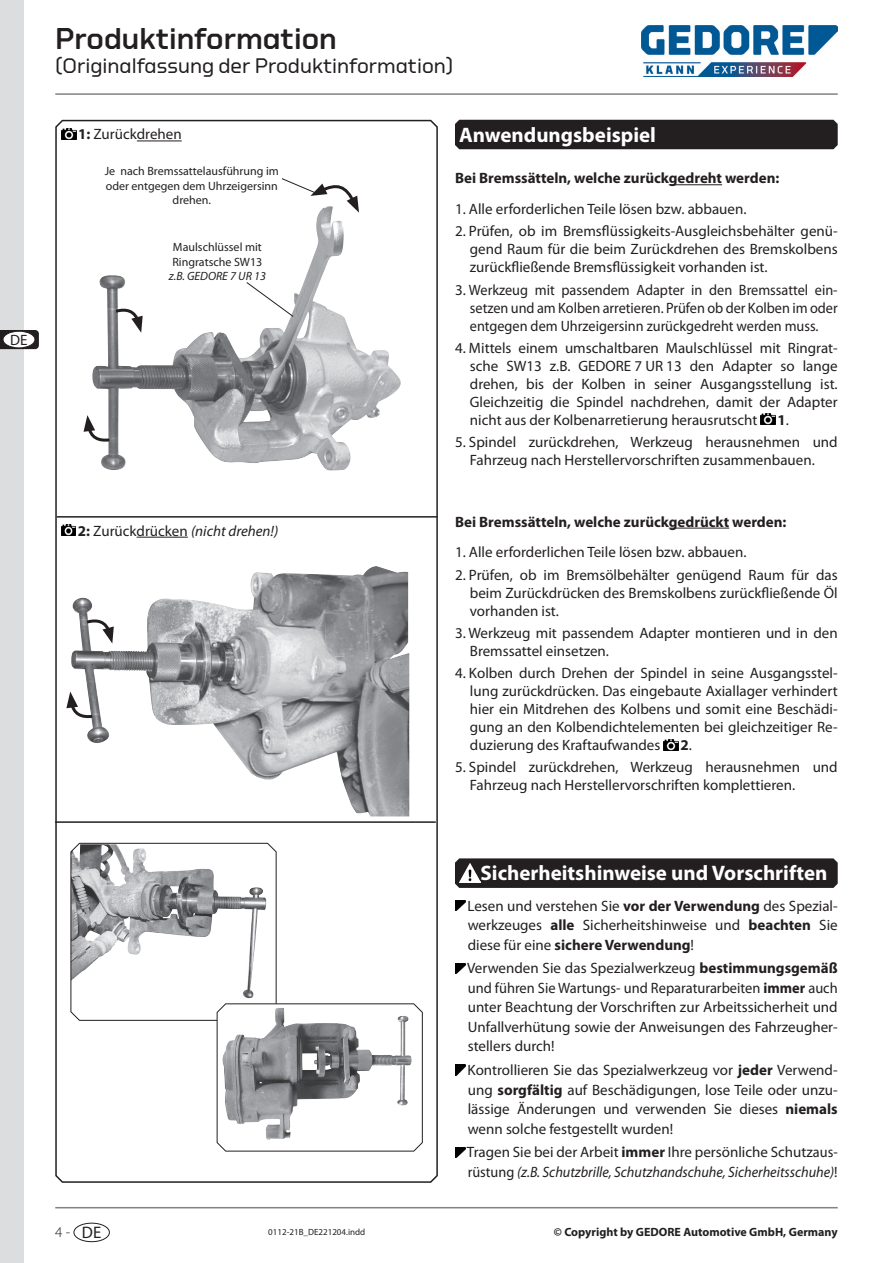
<style>
.page{position:relative;width:893px;height:1263px;background:#fff}
.page>*{position:absolute;margin:0;border:0;box-sizing:border-box;transform-origin:0 0}
.t1{font:500 30px "GEDORE Type";color:#231f20}
.t2{font:700 21px "Myriad Pro";color:#fff}
.t3{font:21px "GEDORE Type";color:#231f20}
.t4{font:15px/18px "Myriad Pro";color:#231f20;text-align:justify}
.t5{font:700 15px "Myriad Pro";color:#231f20}
.t6{font:italic 15px "Myriad Pro";color:#231f20}
.t7{font:300 15px "Myriad Pro";color:#231f20}
.t8{font:12px/14.4px "Myriad Pro";color:#231f20;text-align:center}
.t9{font:700 12px "Myriad Pro";color:#231f20}
.t10{font:9px "Myriad Pro";color:#231f20}
.s1{font-weight:700}
.s2{font-style:italic}
.s3{font-weight:700;font-style:normal}
.s4{font-style:normal}
.s5{font-weight:400}
.s6{font-weight:400;font-size:16.65px}
</style>
<div class="page">
<div style="left:0;top:0;width:23px;height:1263px;background:#dcdddf"></div>
<hr style="left:55px;top:93px;width:783px;height:2px;background:#808285">
<img style="left:641px;top:26px;width:197px;height:50px">
<hr style="left:55px;top:1207px;width:783px;height:1px;background:#808285">
<div style="left:74px;top:1223px;width:36px;height:19px;border:1px solid #231f20;border-radius:50%"></div>
<svg style="left:0;top:330px;width:39px;height:19px"></svg>
<div style="left:3px;top:331px;width:32px;height:17px;background:#fff;border-radius:50%"></div>
<div style="left:3px;top:331px;width:32px;height:17px;border:1px solid #231f20;border-radius:50%"></div>
<svg style="left:55px;top:119px;width:383px;height:1064px"></svg>
<div style="left:455px;top:120px;width:383px;height:29px;background:#231f20"></div>
<hr style="left:669px;top:184px;width:53px;height:1px;background:#231f20">
<hr style="left:669px;top:528px;width:60px;height:1px;background:#231f20">
<svg style="left:455px;top:858px;width:383px;height:30px;background:#282425"></svg>
<img style="left:761px;top:414px;width:15px;height:11px">
<img style="left:664px;top:739px;width:14px;height:11px">
<img style="left:459px;top:864px;width:22px;height:18px">
<svg style="left:455px;top:900px;width:10px;height:11px"></svg>
<svg style="left:455px;top:963px;width:10px;height:10px"></svg>
<svg style="left:455px;top:1065px;width:10px;height:10px"></svg>
<svg style="left:455px;top:1147px;width:10px;height:10px"></svg>
<svg style="left:246px;top:281px;width:48px;height:36px"></svg>
<svg style="left:281px;top:178px;width:78px;height:35px"></svg>
<svg style="left:112px;top:309px;width:31px;height:24px"></svg>
<svg style="left:84px;top:415px;width:29px;height:27px"></svg>
<img style="left:68px;top:566px;width:341px;height:250px">
<svg style="left:83px;top:619px;width:31px;height:24px"></svg>
<svg style="left:66px;top:691px;width:30px;height:28px"></svg>
<hr style="left:55px;top:821px;width:381px;height:2px;background:#231f20">
<svg style="left:70px;top:842px;width:353px;height:309px"></svg>
<p class="t4" style="left:10px;top:330px;width:19px">DE</p>
<h1 class="t1" style="left:55px;top:21px;width:283px">Produktinformation</h1>
<h2 class="t3" style="left:55px;top:54px;width:400px">(Originalfassung der Produktinformation)</h2>
<p class="t4" style="left:78px;top:125px;width:105px"><span class="s1">1:</span> Zurückdrehen</p>
<p class="t8" style="left:105px;top:164px;width:176px">Je nach Bremssattelausführung im oder entgegen dem Uhrzeigersinn drehen.</p>
<p class="t8" style="left:169px;top:240px;width:99px">Maulschlüssel mit<br>Ringratsche SW13 <span class="s2">z.B. GEDORE 7 UR 13</span></p>
<p class="t6" style="left:78px;top:521px;width:202px"><span class="s3">2:</span> <span class="s4">Zurückdrücken</span> (nicht drehen!)</p>
<p class="t2" style="left:459px;top:121px;width:198px">Anwendungsbeispiel</p>
<p class="t5" style="left:455px;top:168px;width:326px">Bei Bremssätteln, welche zurückgedreht werden:</p>
<p class="t4" style="left:455px;top:200px;width:293px">1. Alle erforderlichen Teile lösen bzw. abbauen.</p>
<p class="t4" style="left:470px;top:222px;width:369px;text-indent:-15px">2. Prüfen, ob im Bremsflüssigkeits-Ausgleichsbehälter genü&shy;gend Raum für die beim Zurückdrehen des Bremskolbens zurückfließende Bremsflüssigkeit vorhanden ist.</p>
<p class="t4" style="left:470px;top:280px;width:369px;text-indent:-15px">3. Werkzeug mit passendem Adapter in den Bremssattel ein&shy;setzen und am Kolben arretieren. Prüfen ob der Kolben im oder entgegen dem Uhrzeigersinn zurückgedreht werden muss.</p>
<p class="t4" style="left:470px;top:338px;width:369px;text-indent:-15px">4. Mittels einem umschaltbaren Maulschlüssel mit Ringrat&shy;sche SW13 z.B. GEDORE 7 UR 13 den Adapter so lange drehen, bis der Kolben in seiner Ausgangsstellung ist.<br>Gleichzeitig die Spindel nachdrehen, damit der Adapter nicht aus der Kolbenarretierung herausrutscht</p>
<p class="t5" style="left:777px;top:410px;width:13px">1<span class="s5">.</span></p>
<p class="t4" style="left:455px;top:433px;width:384px;text-align:center">5. Spindel zurückdrehen, Werkzeug herausnehmen und<br>Fahrzeug nach Herstellervorschriften zusammenbauen.</p>
<p class="t5" style="left:455px;top:512px;width:333px">Bei Bremssätteln, welche zurückgedrückt werden:</p>
<p class="t4" style="left:455px;top:543px;width:293px">1. Alle erforderlichen Teile lösen bzw. abbauen.</p>
<p class="t4" style="left:470px;top:565px;width:369px;text-indent:-15px">2. Prüfen, ob im Bremsölbehälter genügend Raum für das beim Zurückdrücken des Bremskolbens zurückfließende Öl vorhanden ist.</p>
<p class="t4" style="left:470px;top:624px;width:369px;text-indent:-15px">3. Werkzeug mit passendem Adapter montieren und in den<br>Bremssattel einsetzen.</p>
<p class="t4" style="left:470px;top:664px;width:369px;text-indent:-15px">4. Kolben durch Drehen der Spindel in seine Ausgangsstel&shy;lung zurückdrücken. Das eingebaute Axiallager verhindert hier ein Mitdrehen des Kolbens und somit eine Beschädi&shy;gung an den Kolbendichtelementen bei gleichzeitiger Re&shy;duzierung des Kraftaufwandes</p>
<p class="t5" style="left:680px;top:735px;width:13px">2<span class="s5">.</span></p>
<p class="t4" style="left:470px;top:758px;width:369px;text-indent:-15px">5. Spindel zurückdrehen, Werkzeug herausnehmen und<br>Fahrzeug nach Herstellervorschriften komplettieren.</p>
<p class="t2" style="left:481px;top:859px;width:348px">Sicherheitshinweise und Vorschriften</p>
<p class="t4" style="left:468px;top:896px;width:372px;line-height:19.5px">Lesen und verstehen Sie <span class="s1">vor der Verwendung</span> des Spezial&shy;werkzeuges <span class="s1">alle</span> Sicherheitshinweise und <span class="s1">beachten</span> Sie diese für eine <span class="s1">sichere Verwendung</span>!</p>
<p class="t4" style="left:467px;top:958px;width:372px;line-height:19.5px">Verwenden Sie das Spezialwerkzeug <span class="s1">bestimmungsgemäß </span>und führen Sie Wartungs- und Reparaturarbeiten <span class="s1">immer</span> auch unter Beachtung der Vorschriften zur Arbeitssicherheit und Unfallverhütung sowie der Anweisungen des Fahrzeugher&shy;stellers durch!</p>
<p class="t4" style="left:468px;top:1060px;width:372px;line-height:19.5px">Kontrollieren Sie das Spezialwerkzeug vor <span class="s1">jeder</span> Verwend&shy;ung <span class="s1">sorgfältig</span> auf Beschädigungen, lose Teile oder unzu&shy;lässige Änderungen und verwenden Sie dieses <span class="s1">niemals </span>wenn solche festgestellt wurden!</p>
<p class="t4" style="left:467px;top:1142px;width:372px;line-height:19.5px">Tragen Sie bei der Arbeit <span class="s1">immer</span> Ihre persönliche Schutzaus&shy;rüstung <span class="s2">(z.B. Schutzbrille, Schutzhandschuhe, Sicherheitsschuhe)</span>!</p>
<p class="t7" style="left:55px;top:1223px;width:48px">4- <span class="s6">DE</span></p>
<p class="t10" style="left:268px;top:1226px;width:99px">0112-21B_DE221204.indd</p>
<p class="t9" style="left:554px;top:1224px;width:285px">© Copyright by GEDORE Automotive GmbH, Germany</p>
</div>
